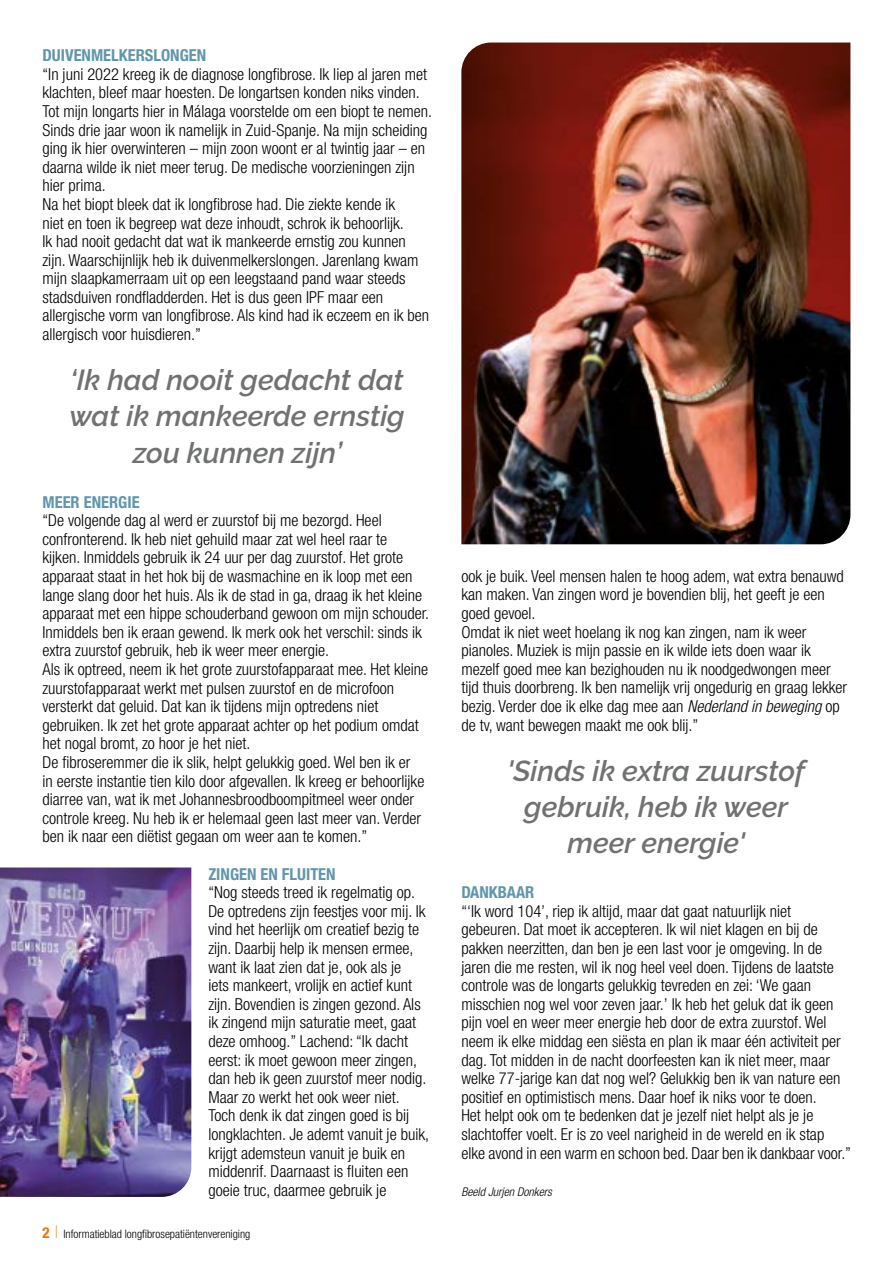
<style>
.page{position:relative;width:893px;height:1263px;background:#fff}
.page>*{position:absolute;margin:0;border:0;box-sizing:border-box;transform-origin:0 0}
.t1{font:italic 600 28.8px/36px "Raleway";color:#707271;text-align:center}
.t2{font:300 condensed 16.5px/18.6px "Helvetica Neue LT Std";color:#000}
.t3{font:700 condensed 16.5px "Helvetica Neue LT Std";color:#6196aa}
.t4{font:italic 300 condensed 12px "Helvetica Neue LT Std";color:#000}
.t5{font:300 condensed 11.7px "Helvetica Neue LT Std";color:#000}
.s1{font-weight:700;font-size:15px;color:#e87307}
.s2{font-size:17.4px;color:#e87307}
.s3{font-style:italic}
</style>
<div class="page">
<img style="left:0;top:867px;width:191px;height:330px">
<img style="left:461px;top:43px;width:389px;height:501px">
<p class="t3" style="left:43px;top:45px;width:165px">DUIVENMELKERSLONGEN</p>
<p class="t2" style="left:43px;top:64px;width:391px">“In juni 2022 kreeg ik de diagnose longfibrose. Ik liep al jaren met klachten, bleef maar hoesten. De longartsen konden niks vinden.<br>Tot mijn longarts hier in Málaga voorstelde om een biopt te nemen.<br>Sinds drie jaar woon ik namelijk in Zuid-Spanje. Na mijn scheiding ging ik hier overwinteren – mijn zoon woont er al twintig jaar – en daarna wilde ik niet meer terug. De medische voorzieningen zijn hier prima.<br>Na het biopt bleek dat ik longfibrose had. Die ziekte kende ik<br>niet en toen ik begreep wat deze inhoudt, schrok ik behoorlijk.<br>Ik had nooit gedacht dat wat ik mankeerde ernstig zou kunnen zijn. Waarschijnlijk heb ik duivenmelkerslongen. Jarenlang kwam mijn slaapkamerraam uit op een leegstaand pand waar steeds stadsduiven rondfladderden. Het is dus geen IPF maar een allergische vorm van longfibrose. Als kind had ik eczeem en ik ben allergisch voor huisdieren.”</p>
<h1 class="t1" style="left:69px;top:362px;width:337px">‘Ik had nooit gedacht dat wat ik mankeerde ernstig zou kunnen zijn’</h1>
<p class="t3" style="left:43px;top:492px;width:99px">MEER ENERGIE</p>
<p class="t2" style="left:43px;top:511px;width:388px">“De volgende dag al werd er zuurstof bij me bezorgd. Heel confronterend. Ik heb niet gehuild maar zat wel heel raar te kijken. Inmiddels gebruik ik 24 uur per dag zuurstof. Het grote apparaat staat in het hok bij de wasmachine en ik loop met een lange slang door het huis. Als ik de stad in ga, draag ik het kleine apparaat met een hippe schouderband gewoon om mijn schouder.<br>Inmiddels ben ik eraan gewend. Ik merk ook het verschil: sinds ik extra zuurstof gebruik, heb ik weer meer energie.<br>Als ik optreed, neem ik het grote zuurstofapparaat mee. Het kleine zuurstofapparaat werkt met pulsen zuurstof en de microfoon versterkt dat geluid. Dat kan ik tijdens mijn optredens niet gebruiken. Ik zet het grote apparaat achter op het podium omdat het nogal bromt, zo hoor je het niet.<br>De fibroseremmer die ik slik, helpt gelukkig goed. Wel ben ik er<br>in eerste instantie tien kilo door afgevallen. Ik kreeg er behoorlijke diarree van, wat ik met Johannesbroodboompitmeel weer onder controle kreeg. Nu heb ik er helemaal geen last meer van. Verder ben ik naar een diëtist gegaan om weer aan te komen.”</p>
<p class="t3" style="left:208px;top:864px;width:129px">ZINGEN EN FLUITEN</p>
<p class="t2" style="left:208px;top:883px;width:222px">“Nog steeds treed ik regelmatig op.<br>De optredens zijn feestjes voor mij. Ik vind het heerlijk om creatief bezig te zijn. Daarbij help ik mensen ermee, want ik laat zien dat je, ook als je<br>iets mankeert, vrolijk en actief kunt zijn. Bovendien is zingen gezond. Als ik zingend mijn saturatie meet, gaat deze omhoog.” Lachend: “Ik dacht eerst: ik moet gewoon meer zingen, dan heb ik geen zuurstof meer nodig.<br>Maar zo werkt het ook weer niet.<br>Toch denk ik dat zingen goed is bij longklachten. Je ademt vanuit je buik, krijgt ademsteun vanuit je buik en middenrif. Daarnaast is fluiten een goeie truc, daarmee gebruik je</p>
<p class="t5" style="left:43px;top:1227px;width:209px"><span class="s1">2</span> <span class="s2">|</span> Informatieblad longfibrosepatiëntenvereniging</p>
<p class="t2" style="left:461px;top:567px;width:387px">ook je buik. Veel mensen halen te hoog adem, wat extra benauwd kan maken. Van zingen word je bovendien blij, het geeft je een goed gevoel.<br>Omdat ik niet weet hoelang ik nog kan zingen, nam ik weer pianoles. Muziek is mijn passie en ik wilde iets doen waar ik mezelf goed mee kan bezighouden nu ik noodgedwongen meer tijd thuis doorbreng. Ik ben namelijk vrij ongedurig en graag lekker bezig. Verder doe ik elke dag mee aan <span class="s3">Nederland in beweging</span> op de tv, want bewegen maakt me ook blij.”</p>
<h1 class="t1" style="left:507px;top:753px;width:299px">'Sinds ik extra zuurstof gebruik, heb ik weer meer energie'</h1>
<p class="t3" style="left:461px;top:882px;width:75px">DANKBAAR</p>
<p class="t2" style="left:461px;top:901px;width:391px">“‘Ik word 104’, riep ik altijd, maar dat gaat natuurlijk niet gebeuren. Dat moet ik accepteren. Ik wil niet klagen en bij de pakken neerzitten, dan ben je een last voor je omgeving. In de jaren die me resten, wil ik nog heel veel doen. Tijdens de laatste controle was de longarts gelukkig tevreden en zei: ‘We gaan misschien nog wel voor zeven jaar.’ Ik heb het geluk dat ik geen pijn voel en weer meer energie heb door de extra zuurstof. Wel neem ik elke middag een siësta en plan ik maar één activiteit per dag. Tot midden in de nacht doorfeesten kan ik niet meer, maar welke 77-jarige kan dat nog wel? Gelukkig ben ik van nature een positief en optimistisch mens. Daar hoef ik niks voor te doen.<br>Het helpt ook om te bedenken dat je jezelf niet helpt als je je slachtoffer voelt. Er is zo veel narigheid in de wereld en ik stap elke avond in een warm en schoon bed. Daar ben ik dankbaar voor.”</p>
<p class="t4" style="left:461px;top:1185px;width:92px">Beeld Jurjen Donkers</p>
</div>
